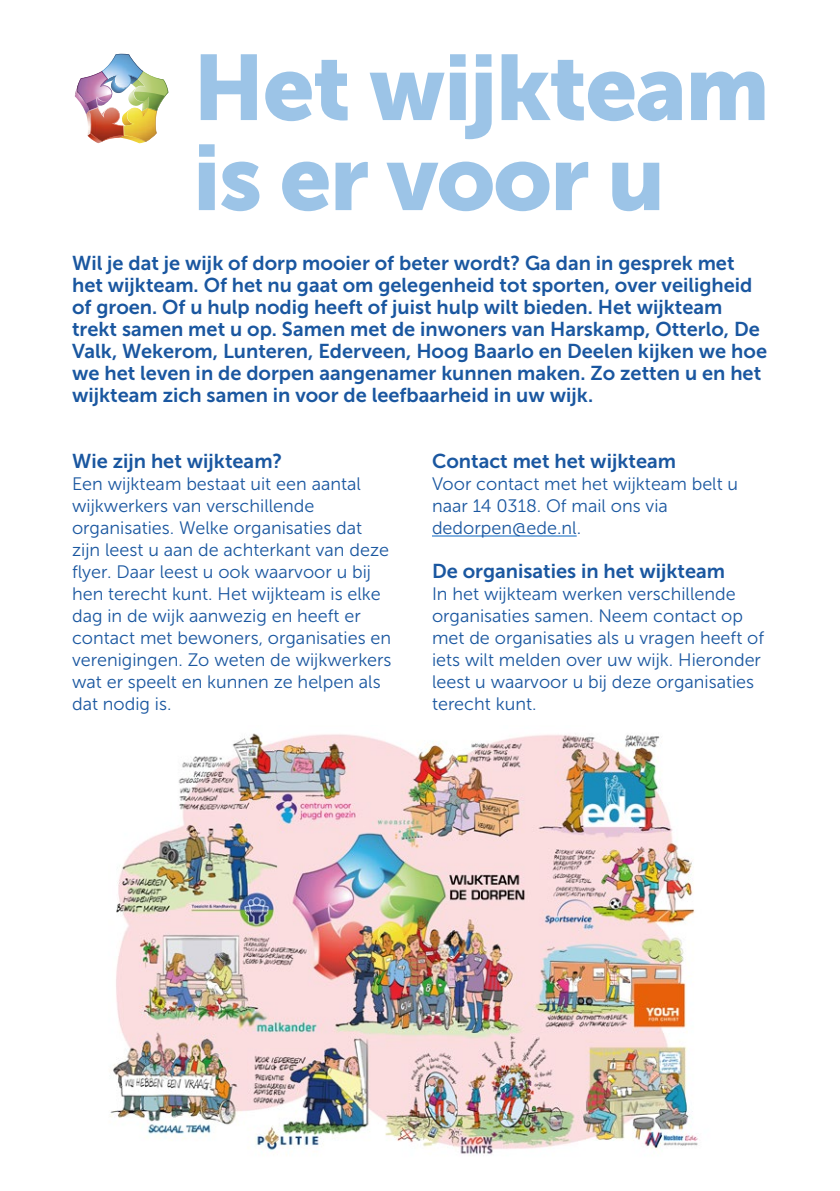
<style>
.page{position:relative;width:840px;height:1191px;background:#fff}
.page>*{position:absolute;margin:0;border:0;box-sizing:border-box;transform-origin:0 0}
.t1{font:92px "Museo Sans 900";letter-spacing:-.02em;color:#9cc4e7}
.t2{font:20px/22px "Museo Sans 700";color:#1a57a0}
.alinea{font:18px/22px "Museo Sans 300";color:#1a57a0}
</style>
<div class="page">
<img style="left:110px;top:733px;width:588px;height:422px">
<img style="left:128px;top:91px;width:5px;height:14px">
<img style="left:112px;top:88px;width:17px;height:5px">
<svg style="left:86px;top:111px;width:3px;height:26px"></svg>
<img style="left:102px;top:54px;width:41px;height:34px">
<img style="left:76px;top:71px;width:36px;height:40px">
<img style="left:89px;top:107px;width:68px;height:35px">
<img style="left:133px;top:71px;width:35px;height:40px">
<hr style="left:432px;top:535px;width:144px;height:1px;background:#0563c1">
<p class="t1" style="left:193px;top:36px;width:578px">Het wijkteam</p>
<p class="t1" style="left:193px;top:126px;width:473px">is er voor u</p>
<h3 class="t2" style="left:72px;top:252px;width:696px">Wil je dat je wijk of dorp mooier of beter wordt? Ga dan in gesprek met het wijkteam. Of het nu gaat om gelegenheid tot sporten, over veiligheid of groen. Of u hulp nodig heeft of juist hulp wilt bieden. Het wijkteam trekt samen met u op. Samen met de inwoners van Harskamp, Otterlo, De Valk, Wekerom, Lunteren, Ederveen, Hoog Baarlo en Deelen kijken we hoe we het leven in de dorpen aangenamer kunnen maken. Zo zetten u en het wijkteam zich samen in voor de leefbaarheid in uw wijk.</h3>
<h3 class="t2" style="left:72px;top:450px;width:212px">Wie zijn het wijkteam?</h3>
<p class="alinea" style="left:72px;top:473px;width:321px">Een wijkteam bestaat uit een aantal wijkwerkers van verschillende organisaties. Welke organisaties dat zijn leest u aan de achterkant van deze flyer. Daar leest u ook waarvoor u bij hen terecht kunt. Het wijkteam is elke dag in de wijk aanwezig en heeft er contact met bewoners, organisaties en verenigingen. Zo weten de wijkwerkers wat er speelt en kunnen ze helpen als dat nodig is.</p>
<h3 class="t2" style="left:432px;top:450px;width:245px">Contact met het wijkteam</h3>
<p class="alinea" style="left:432px;top:473px;width:307px">Voor contact met het wijkteam belt u naar 14 0318. Of mail ons via</p>
<p class="alinea" style="left:432px;top:517px;width:151px">dedorpen@ede.nl.</p>
<h3 class="t2" style="left:432px;top:560px;width:294px">De organisaties in het wijkteam</h3>
<p class="alinea" style="left:432px;top:583px;width:333px">In het wijkteam werken verschillende organisaties samen. Neem contact op met de organisaties als u vragen heeft of iets wilt melden over uw wijk. Hieronder leest u waarvoor u bij deze organisaties terecht kunt.</p>
</div>
